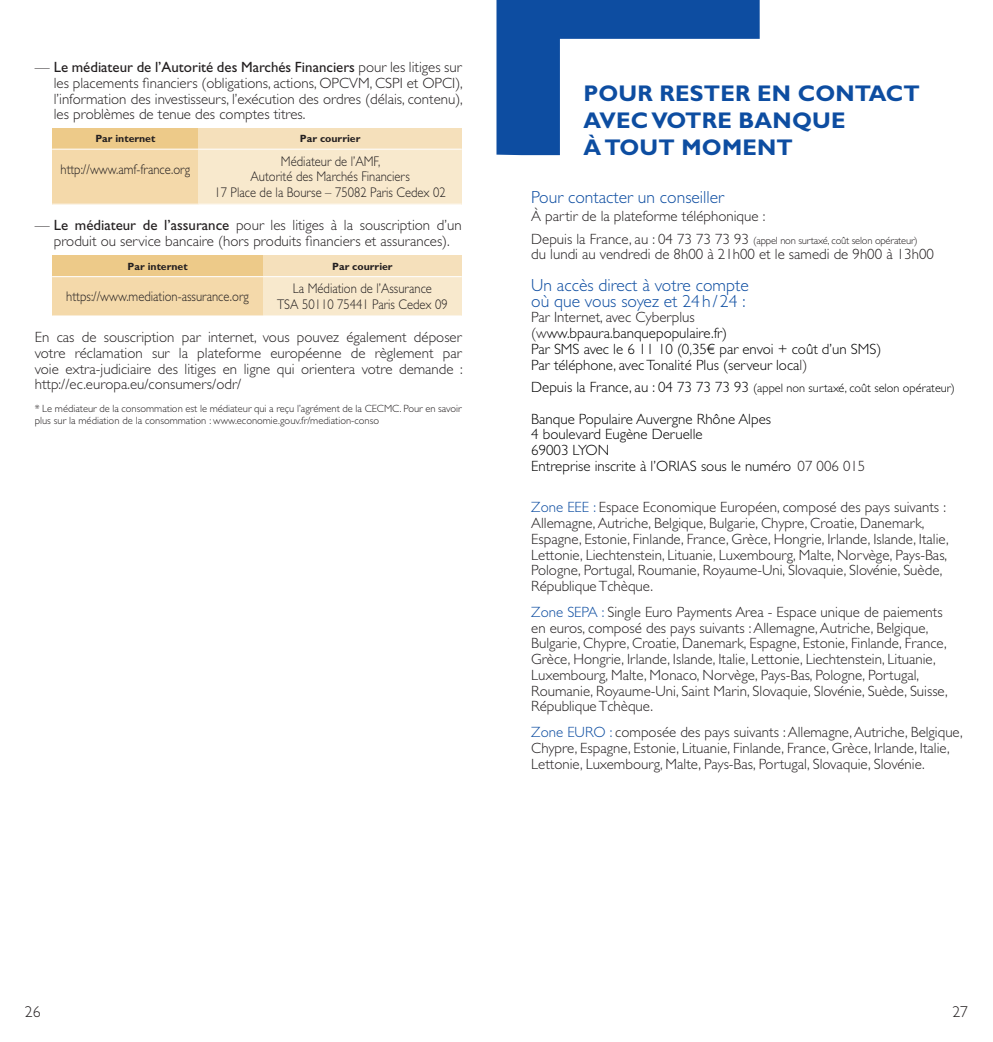
<style>
.page{position:relative;width:993px;height:1042px;background:#fff}
.page>*{position:absolute;margin:0;border:0;box-sizing:border-box;transform-origin:0 0}
.t1{font:700 22.75px "Gill Sans Std";letter-spacing:.01em;color:#0d4da1}
.BODY_TIRET{font:300 17.5px/15.8px "Gill Sans Std";color:#0d4da1}
.TITRE_VIOLET{font:300 17.5px "Gill Sans Std";color:#0d4da1}
.t2{font:300 15.75px "Gill Sans Std";color:#231f20}
.BODY_TIRET-2{font:300 14.88px/15.8px "Gill Sans Std";color:#231f20}
.BODY_TIRET-3{font:300 14.88px/15.8px "Gill Sans Std";color:#000}
.SS_TITRE_VERT{font:300 14px "Gill Sans Std";color:#231f20;scale:.9 1}
.BODY_TIRET-4{font:300 12.25px "Gill Sans Std";color:#000}
.RENVOI{font:300 10.5px/12.2px "Gill Sans Std";color:#231f20}
.BODY_TIRET-5{font:300 10.5px "Gill Sans Std";letter-spacing:-.02em;color:#231f20}
.t3{font:700 10.5px "Gill Sans Std";color:#231f20}
.s1{font-weight:400}
.s2{font-size:14.88px}
.s3{color:#231f20}
.s4{color:#0d4da1}
</style>
<div class="page">
<div style="left:52px;top:128px;width:146px;height:21px;background:#edca89"></div>
<div style="left:198px;top:128px;width:263px;height:21px;background:#f5e0bb"></div>
<div style="left:52px;top:149px;width:146px;height:55px;background:#f4d9aa"></div>
<div style="left:198px;top:149px;width:263px;height:55px;background:#f8e9cd"></div>
<hr style="left:52px;top:149px;width:146px;height:1px;background:#fff">
<hr style="left:198px;top:149px;width:263px;height:1px;background:#fff">
<div style="left:52px;top:255px;width:211px;height:22px;background:#edca89"></div>
<div style="left:263px;top:255px;width:198px;height:22px;background:#f5e0bb"></div>
<div style="left:52px;top:277px;width:211px;height:39px;background:#f4d9aa"></div>
<div style="left:263px;top:277px;width:198px;height:39px;background:#f8e9cd"></div>
<hr style="left:52px;top:276px;width:211px;height:1px;background:#fff">
<hr style="left:263px;top:276px;width:198px;height:1px;background:#fff">
<hr style="left:52px;top:315px;width:211px;height:1px;background:#fff">
<hr style="left:263px;top:315px;width:198px;height:1px;background:#fff">
<svg style="left:496px;top:0;width:263px;height:155px"></svg>
<p class="BODY_TIRET-2" style="left:54px;top:59px;width:410px;text-align:justify;text-indent:-19px">— <span class="s1">Le médiateur de l’Autorité des Marchés Financiers</span> pour les litiges sur les placements financiers (obligations, actions, OPCVM, CSPI et OPCI), l’information des investisseurs, l’exécution des ordres (délais, contenu), les problèmes de tenue des comptes titres.</p>
<p class="t3" style="left:95px;top:132px;width:61px">Par internet</p>
<p class="t3" style="left:300px;top:132px;width:62px">Par courrier</p>
<p class="SS_TITRE_VERT" style="left:60px;top:161px;width:145px">http://www.amf-france.org</p>
<p class="SS_TITRE_VERT" style="left:281px;top:153px;width:112px">Médiateur de l’AMF,</p>
<p class="SS_TITRE_VERT" style="left:250px;top:169px;width:178px">Autorité des Marchés Financiers</p>
<p class="SS_TITRE_VERT" style="left:214px;top:185px;width:258px">17 Place de la Bourse – 75082 Paris Cedex 02</p>
<p class="BODY_TIRET-2" style="left:35px;top:218px;width:428px;text-align:center">— <span class="s1">Le médiateur de l’assurance</span> pour les litiges à la souscription d’un produit ou service bancaire (hors produits financiers et assurances).</p>
<p class="t3" style="left:128px;top:260px;width:61px">Par internet</p>
<p class="t3" style="left:332px;top:260px;width:62px">Par courrier</p>
<p class="SS_TITRE_VERT" style="left:66px;top:288px;width:204px">https://www.mediation-assurance.org</p>
<p class="SS_TITRE_VERT" style="left:293px;top:281px;width:156px">La Médiation de l’Assurance</p>
<p class="SS_TITRE_VERT" style="left:277px;top:296px;width:191px">TSA 50110 75441 Paris Cedex 09</p>
<p class="BODY_TIRET-2" style="left:35px;top:329px;width:429px;text-align:justify">En cas de souscription par internet, vous pouvez également déposer votre réclamation sur la plateforme européenne de règlement par voie extra-judiciaire des litiges en ligne qui orientera votre demande : http://ec.europa.eu/consumers/odr/</p>
<p class="RENVOI" style="left:35px;top:402px;width:428px">* Le médiateur de la consommation est le médiateur qui a reçu l’agrément de la CECMC. Pour en savoir plus sur la médiation de la consommation : www.economie.gouv.fr/mediation-conso</p>
<p class="t1" style="left:583px;top:79px;width:338px">POUR RESTER EN CONTACT</p>
<p class="t1" style="left:583px;top:107px;width:263px">AVEC VOTRE BANQUE</p>
<p class="t1" style="left:583px;top:134px;width:211px">À TOUT MOMENT</p>
<p class="TITRE_VIOLET" style="left:531px;top:187px;width:194px">Pour contacter un conseiller</p>
<p class="BODY_TIRET-2" style="left:531px;top:208px;width:235px">À partir de la plateforme téléphonique :</p>
<p class="BODY_TIRET-5" style="left:531px;top:234px;width:388px"><span class="s2">Depuis la France, au : 04 73 73 73 93</span> (appel non surtaxé, coût selon opérateur)</p>
<p class="BODY_TIRET-2" style="left:531px;top:247px;width:404px">du lundi au vendredi de 8h00 à 21h00 et le samedi de 9h00 à 13h00</p>
<p class="BODY_TIRET" style="left:531px;top:277px;width:219px">Un accès direct à votre compte où que vous soyez et 24 h / 24 :</p>
<p class="BODY_TIRET-3" style="left:531px;top:310px;width:197px"><span class="s3">Par Internet, avec Cyberplus (w</span>ww.bpaura.banquepopulaire.fr)</p>
<p class="BODY_TIRET-3" style="left:531px;top:341px;width:351px">Par SMS avec le 6 11 10 (0,35€ par envoi + coût d’un SMS)</p>
<p class="BODY_TIRET-3" style="left:531px;top:357px;width:277px">Par téléphone, avec Tonalité Plus (serveur loca<span class="s3">l)</span></p>
<p class="BODY_TIRET-4" style="left:531px;top:381px;width:425px"><span class="s2">Depuis la France, au : 04 73 73 73 93</span> (appel non surtaxé, coût selon opérateur)</p>
<p class="BODY_TIRET-3" style="left:531px;top:411px;width:241px">Banque Populaire Auvergne Rhône Alpes</p>
<p class="BODY_TIRET-3" style="left:531px;top:427px;width:173px">4 boulevard Eugène Deruelle</p>
<p class="BODY_TIRET-3" style="left:531px;top:442px;width:335px">69003 LYON<br>Entreprise inscrite à l’ORIAS sous le numéro <span class="s3">07 006 015</span></p>
<p class="BODY_TIRET-2" style="left:531px;top:500px;width:419px"><span class="s4">Zone EEE :</span> Espace Economique Européen, composé des pays suivants :<br>Allemagne, Autriche, Belgique, Bulgarie, Chypre, Croatie, Danemark, Espagne, Estonie, Finlande, France, Grèce, Hongrie, Irlande, Islande, Italie, Lettonie, Liechtenstein, Lituanie, Luxembourg, Malte, Norvège, Pays-Bas, Pologne, Portugal, Roumanie, Royaume-Uni, Slovaquie, Slovénie, Suède, République Tchèque.</p>
<p class="BODY_TIRET-2" style="left:531px;top:604px;width:418px"><span class="s4">Zone SEPA :</span> Single Euro Payments Area - Espace unique de paiements en euros, composé des pays suivants : Allemagne, Autriche, Belgique, Bulgarie, Chypre, Croatie, Danemark, Espagne, Estonie, Finlande, France, Grèce, Hongrie, Irlande, Islande, Italie, Lettonie, Liechtenstein, Lituanie, Luxembourg, Malte, Monaco, Norvège, Pays-Bas, Pologne, Portugal, Roumanie, Royaume-Uni, Saint Marin, Slovaquie, Slovénie, Suède, Suisse, République Tchèque.</p>
<p class="BODY_TIRET-2" style="left:531px;top:724px;width:433px"><span class="s4">Zone EURO :</span> composée des pays suivants : Allemagne, Autriche, Belgique,<br>Chypre, Espagne, Estonie, Lituanie, Finlande, France, Grèce, Irlande, Italie,<br>Lettonie, Luxembourg, Malte, Pays-Bas, Portugal, Slovaquie, Slovénie.</p>
<p class="t2" style="left:25px;top:1003px;width:17px">26</p>
<p class="t2" style="left:952px;top:1003px;width:17px">27</p>
</div>
